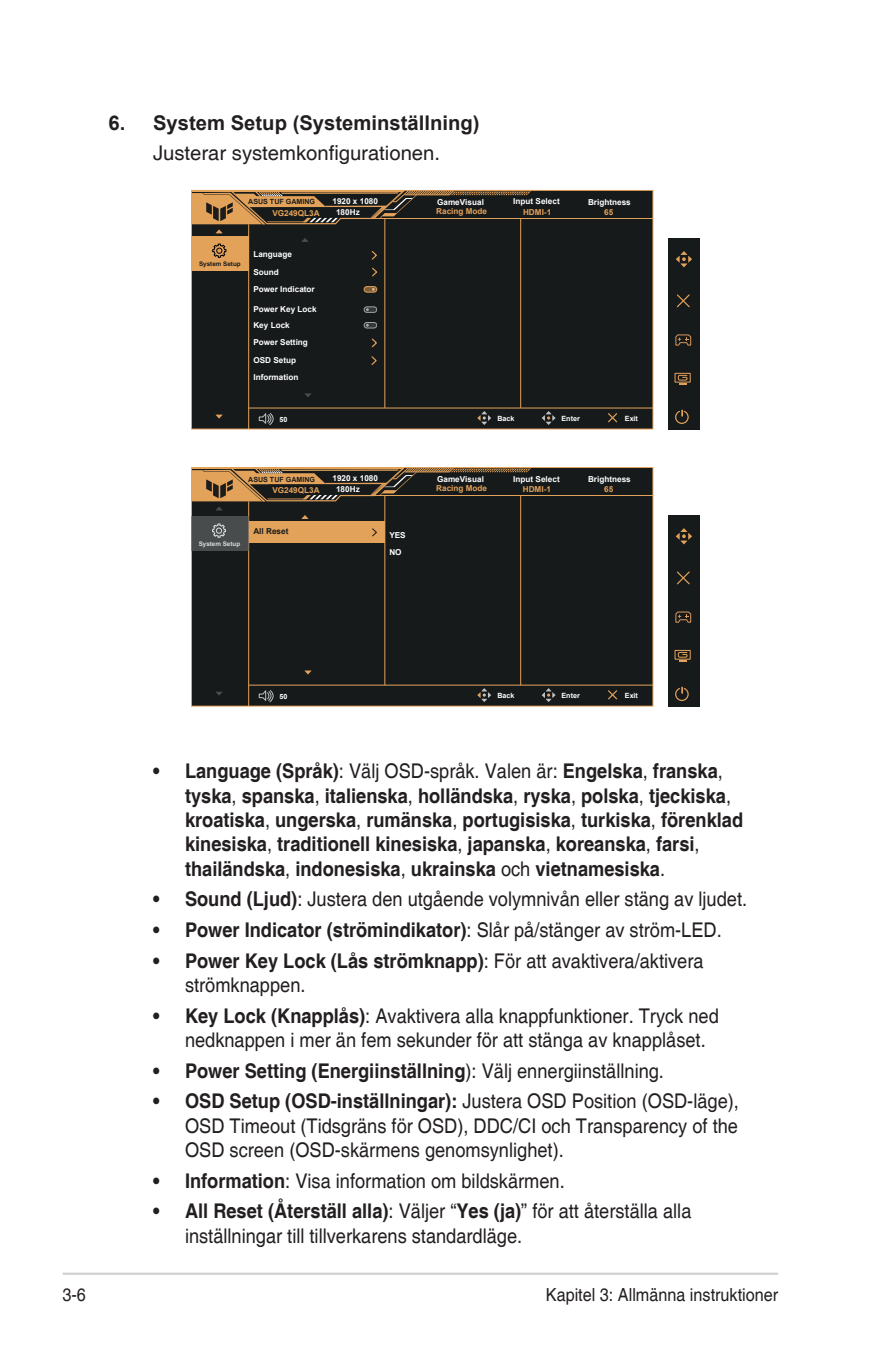
<style>
.page{position:relative;width:893px;height:1346px;background:#fff}
.page>*{position:absolute;margin:0;border:0;box-sizing:border-box;transform-origin:0 0}
.Body_Text_Indent{font:20.25px/24.3px "Helvetica";color:#231f20;scale:.9 1}
.t1{font:700 20.25px/24.3px "Helvetica";color:#231f20;scale:.9 1}
.OSD_Item{font:700 20.25px "Arial";color:#231f20}
.Body_Text_Indent-2{font:20.25px "Helvetica";color:#231f20}
.t2{font:18px "Helvetica";color:#231f20;scale:.9 1}
.t3{font:700 8.1px/17.3px "Arial";color:#fff}
.t4{font:700 8.1px "Arial";color:#e3a25a}
.t5{font:700 8.1px "Arial";color:#171a1b}
.t6{font:700 7.2px "Arial";color:#fff}
.t7{font:700 7.2px "Arial";color:#1b1c1b}
.t8{font:700 6.3px "Arial";color:#171a1b}
.t9{font:700 6.3px "Arial";color:#fff}
.s1{font-weight:400}
.s2{font-weight:700}
</style>
<div class="page">
<hr style="left:63px;top:1272px;width:715px;height:3px;background:#d1d2d4">
<div style="left:191px;top:190px;width:462px;height:239px;background:#171a1b"></div>
<hr style="left:248px;top:224px;width:1px;height:205px;background:#e3a25a">
<hr style="left:384px;top:218px;width:1px;height:190px;background:#e3a25a">
<hr style="left:520px;top:218px;width:1px;height:190px;background:#e3a25a">
<hr style="left:249px;top:408px;width:404px;height:1px;background:#e3a25a">
<hr style="left:375px;top:218px;width:278px;height:1px;background:#e3a25a">
<svg style="left:216px;top:415px;width:7px;height:3px"></svg>
<svg style="left:305px;top:393px;width:6px;height:4px"></svg>
<svg style="left:477px;top:411px;width:14px;height:14px"></svg>
<svg style="left:542px;top:411px;width:13px;height:14px"></svg>
<svg style="left:259px;top:413px;width:15px;height:12px"></svg>
<svg style="left:608px;top:413px;width:10px;height:10px"></svg>
<div style="left:668px;top:238px;width:31px;height:191px;background:#171a1b"></div>
<svg style="left:675px;top:334px;width:17px;height:12px"></svg>
<svg style="left:676px;top:251px;width:16px;height:16px"></svg>
<svg style="left:677px;top:294px;width:13px;height:14px"></svg>
<div style="left:675px;top:373px;width:15px;height:9px;border:1px solid #e3a25a"></div>
<svg style="left:678px;top:375px;width:10px;height:10px"></svg>
<svg style="left:675px;top:410px;width:14px;height:14px"></svg>
<svg style="left:372px;top:267px;width:6px;height:10px"></svg>
<svg style="left:371px;top:356px;width:6px;height:9px"></svg>
<svg style="left:371px;top:338px;width:6px;height:10px"></svg>
<div style="left:191px;top:467px;width:462px;height:239px;background:#171a1b"></div>
<div style="left:249px;top:521px;width:136px;height:22px;background:#e3a25a"></div>
<hr style="left:248px;top:501px;width:1px;height:205px;background:#e3a25a">
<hr style="left:384px;top:495px;width:1px;height:190px;background:#e3a25a">
<hr style="left:520px;top:495px;width:1px;height:190px;background:#e3a25a">
<hr style="left:249px;top:685px;width:404px;height:1px;background:#e3a25a">
<hr style="left:375px;top:495px;width:278px;height:1px;background:#e3a25a">
<svg style="left:216px;top:692px;width:6px;height:3px"></svg>
<svg style="left:304px;top:670px;width:7px;height:4px"></svg>
<svg style="left:477px;top:688px;width:14px;height:14px"></svg>
<svg style="left:542px;top:688px;width:13px;height:14px"></svg>
<svg style="left:259px;top:690px;width:15px;height:13px"></svg>
<svg style="left:608px;top:690px;width:10px;height:10px"></svg>
<div style="left:668px;top:515px;width:31px;height:191px;background:#171a1b"></div>
<svg style="left:675px;top:611px;width:17px;height:12px"></svg>
<svg style="left:676px;top:528px;width:16px;height:16px"></svg>
<svg style="left:677px;top:571px;width:13px;height:14px"></svg>
<div style="left:675px;top:650px;width:15px;height:9px;border:1px solid #e3a25a"></div>
<svg style="left:678px;top:652px;width:10px;height:10px"></svg>
<svg style="left:675px;top:687px;width:14px;height:14px"></svg>
<div style="left:191px;top:237px;width:58px;height:34px;background:#e3a25a"></div>
<svg style="left:191px;top:189px;width:340px;height:72px"></svg>
<div style="left:191px;top:516px;width:57px;height:35px;background:#494c4d"></div>
<svg style="left:191px;top:467px;width:340px;height:71px"></svg>
<div style="left:364px;top:286px;width:13px;height:6px;border:1px solid #e3a25a;border-radius:3px"></div>
<svg style="left:364px;top:287px;width:13px;height:5px"></svg>
<svg style="left:364px;top:307px;width:13px;height:5px"></svg>
<div style="left:364px;top:307px;width:13px;height:6px;border:1px solid #fff;border-radius:3px"></div>
<svg style="left:364px;top:322px;width:13px;height:6px"></svg>
<div style="left:364px;top:322px;width:13px;height:6px;border:1px solid #fff;border-radius:3px"></div>
<p class="OSD_Item" style="left:108px;top:109px;width:373px">6. System Setup (Systeminställning)</p>
<p class="Body_Text_Indent-2" style="left:153px;top:141px;width:288px">Justerar systemkonfigurationen.</p>
<p class="t7" style="left:248px;top:197px;width:68px">ASUS TUF GAMING</p>
<p class="t3" style="left:332px;top:192px;width:47px">1920 x 1080</p>
<p class="t3" style="left:437px;top:194px;width:48px">GameVisual</p>
<p class="t3" style="left:513px;top:193px;width:48px">Input Select</p>
<p class="t3" style="left:588px;top:194px;width:44px">Brightness</p>
<p class="t3" style="left:336px;top:203px;width:25px">180Hz</p>
<p class="t4" style="left:436px;top:206px;width:52px">Racing Mode</p>
<p class="t4" style="left:523px;top:206px;width:30px">HDMI-1</p>
<p class="t4" style="left:604px;top:206px;width:11px">65</p>
<p class="t4" style="left:272px;top:207px;width:49px">VG249QL3A</p>
<p class="t8" style="left:199px;top:259px;width:43px">System Setup</p>
<p class="t3" style="left:253px;top:246px;width:40px">Language<br>Sound</p>
<p class="t3" style="left:253px;top:280px;width:63px">Power Indicator</p>
<p class="t3" style="left:253px;top:301px;width:65px;line-height:15.8px">Power Key Lock<br>Key Lock</p>
<p class="t3" style="left:253px;top:351px;width:47px">OSD Setup<br>Information</p>
<p class="t3" style="left:253px;top:333px;width:56px">Power Setting</p>
<p class="t6" style="left:280px;top:414px;width:9px">50</p>
<p class="t6" style="left:497px;top:413px;width:19px">Back</p>
<p class="t6" style="left:561px;top:413px;width:20px">Enter</p>
<p class="t6" style="left:625px;top:413px;width:15px">Exit</p>
<p class="t7" style="left:248px;top:474px;width:68px">ASUS TUF GAMING</p>
<p class="t3" style="left:332px;top:469px;width:47px">1920 x 1080</p>
<p class="t3" style="left:437px;top:471px;width:48px">GameVisual</p>
<p class="t3" style="left:513px;top:470px;width:48px">Input Select</p>
<p class="t3" style="left:588px;top:471px;width:44px">Brightness</p>
<p class="t3" style="left:336px;top:480px;width:25px">180Hz</p>
<p class="t4" style="left:436px;top:483px;width:52px">Racing Mode</p>
<p class="t4" style="left:523px;top:483px;width:30px">HDMI-1</p>
<p class="t4" style="left:604px;top:483px;width:11px">65</p>
<p class="t4" style="left:272px;top:484px;width:49px">VG249QL3A</p>
<p class="t9" style="left:199px;top:539px;width:43px">System Setup</p>
<p class="t5" style="left:253px;top:526px;width:37px">All Reset</p>
<p class="t3" style="left:389px;top:526px;width:18px">YES<br>NO</p>
<p class="t6" style="left:280px;top:691px;width:9px">50</p>
<p class="t6" style="left:497px;top:690px;width:19px">Back</p>
<p class="t6" style="left:561px;top:690px;width:20px">Enter</p>
<p class="t6" style="left:625px;top:690px;width:15px">Exit</p>
<p class="t1" style="left:185px;top:760px;width:622px;text-indent:-32px">• Language (Språk)<span class="s1">: Välj OSD-språk. Valen är:</span> Engelska<span class="s1">,</span> franska<span class="s1">, </span>tyska<span class="s1">,</span> spanska<span class="s1">,</span> italienska<span class="s1">,</span> holländska<span class="s1">,</span> ryska<span class="s1">,</span> polska<span class="s1">,</span> tjeckiska<span class="s1">, </span>kroatiska<span class="s1">,</span> ungerska<span class="s1">,</span> rumänska<span class="s1">,</span> portugisiska<span class="s1">,</span> turkiska<span class="s1">,</span> förenklad kinesiska<span class="s1">,</span> traditionell kinesiska<span class="s1">,</span> japanska<span class="s1">,</span> koreanska<span class="s1">,</span> farsi<span class="s1">, </span>thailändska<span class="s1">,</span> indonesiska<span class="s1">,</span> ukrainska <span class="s1">och</span> vietnamesiska<span class="s1">.</span></p>
<p class="Body_Text_Indent" style="left:153px;top:888px;width:662px"><span class="s2">• Sound (Ljud)</span>: Justera den utgående volymnivån eller stäng av ljudet.</p>
<p class="t1" style="left:153px;top:918px;width:633px">• Power Indicator (strömindikator)<span class="s1">: Slår på/stänger av ström-LED.</span></p>
<p class="Body_Text_Indent" style="left:185px;top:949px;width:578px;text-indent:-32px"><span class="s2">• Power Key Lock (Lås strömknapp)</span>: För att avaktivera/aktivera strömknappen.</p>
<p class="Body_Text_Indent" style="left:185px;top:1004px;width:595px;text-indent:-32px"><span class="s2">• Key Lock (Knapplås)</span>: Avaktivera alla knappfunktioner. Tryck ned nedknappen i mer än fem sekunder för att stänga av knapplåset.</p>
<p class="t1" style="left:153px;top:1059px;width:569px">• Power Setting (Energiinställning<span class="s1">): Välj ennergiinställning.</span></p>
<p class="Body_Text_Indent" style="left:185px;top:1090px;width:617px;text-align:justify;text-indent:-32px"><span class="s2">• OSD Setup (OSD-inställningar):</span> Justera OSD Position (OSD-läge), OSD Timeout (Tidsgräns för OSD), DDC/CI och Transparency of the OSD screen (OSD-skärmens genomsynlighet).</p>
<p class="Body_Text_Indent" style="left:153px;top:1169px;width:459px"><span class="s2">• Information</span>: Visa information om bildskärmen.</p>
<p class="Body_Text_Indent" style="left:185px;top:1199px;width:564px;text-indent:-32px"><span class="s2">• All Reset (Återställ alla)</span>: Väljer “<span class="s2">Yes (ja)</span>” för att återställa alla inställningar till tillverkarens standardläge.</p>
<p class="t2" style="left:63px;top:1284px;width:28px">3-6</p>
<p class="t2" style="left:546px;top:1284px;width:260px">Kapitel 3: Allmänna instruktioner</p>
</div>
